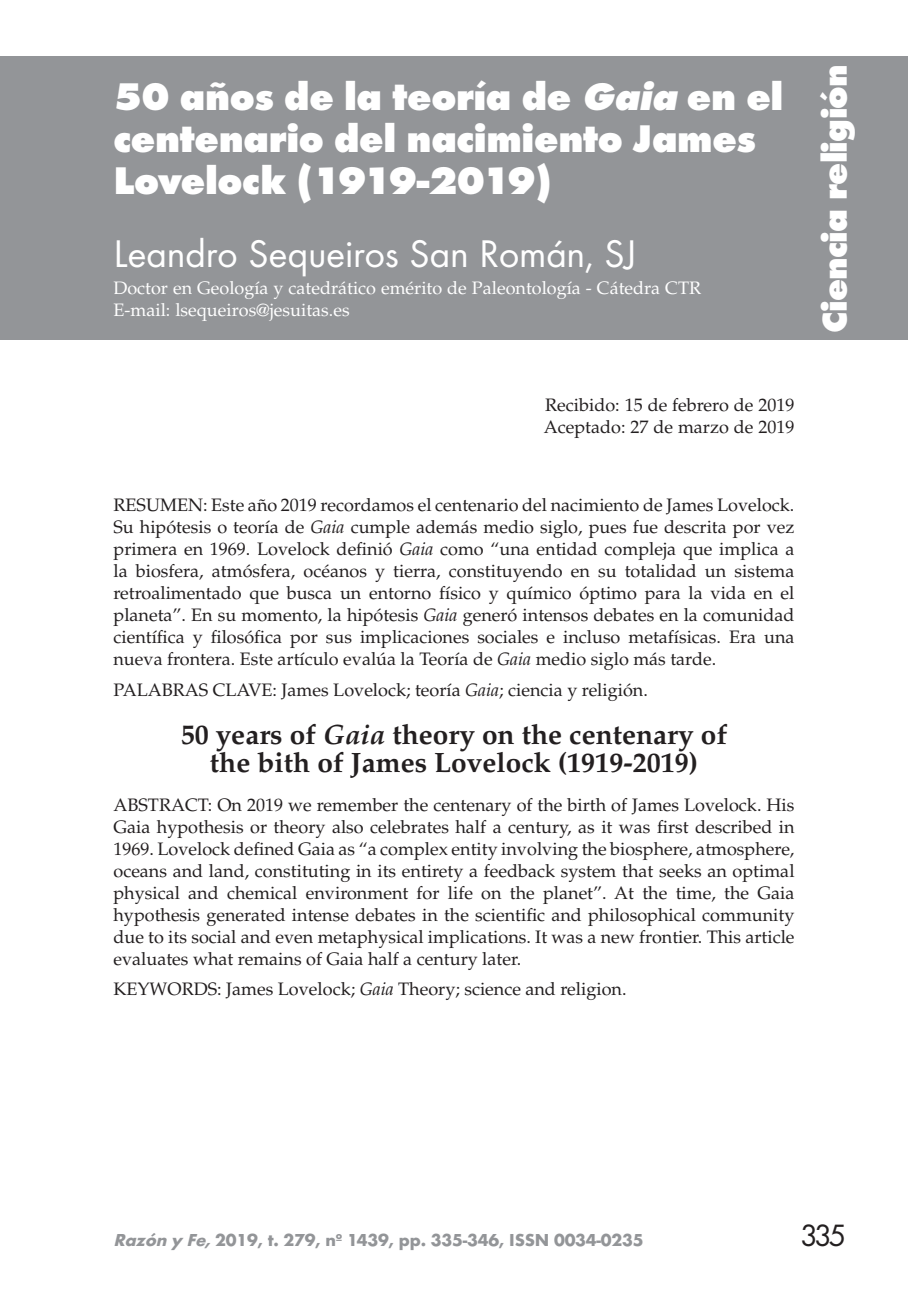
<style>
.page{position:relative;width:908px;height:1304px;background:#fff}
.page>*{position:absolute;margin:0;border:0;box-sizing:border-box;transform-origin:0 0}
.t1{font:800 40px/42px "Futura T";letter-spacing:-.01em;color:#fff}
.t2{font:40px "Futura T";letter-spacing:-.01em;color:#fff}
.t3{font:800 36px "Futura T";letter-spacing:-.02em;color:#fff}
.t4{font:32px "Futura T";color:#231f20}
.t5{font:700 28px/28px "Palatino";color:#231f20;text-align:center}
.t6{font:18px/22px "Palatino";color:#231f20;text-align:justify}
.t7{font:18px/22px "Palatino";color:#fff}
.t8{font:700 18px "Futura T";letter-spacing:-.01em;color:#939598}
.s1{font-style:italic}
</style>
<div class="page">
<div style="left:0;top:57px;width:907px;height:283px;background:#939598"></div>
<p class="t1" style="left:113px;top:76px;width:671px">50 años de la teoría de <span class="s1">Gaia</span> en el centenario del nacimiento James<br>Lovelock (1919-2019)</p>
<p class="t2" style="left:113px;top:230px;width:524px">Leandro Sequeiros San Román, SJ</p>
<p class="t7" style="left:113px;top:278px;width:589px">Doctor en Geología y catedrático emérito de Paleontología - Cátedra CTR<br>E-mail: lsequeiros@jesuitas.es</p>
<p class="t3" style="left:812px;top:333px;width:270px;rotate:-90deg">Ciencia religión</p>
<p class="t6" style="left:543px;top:394px;width:252px">Recibido: 15 de febrero de 2019<br>Aceptado: 27 de marzo de 2019</p>
<p class="t6" style="left:113px;top:495px;width:682px">RESUMEN: Este año 2019 recordamos el centenario del nacimiento de James Lovelock.<br>Su hipótesis o teoría de <span class="s1">Gaia</span> cumple además medio siglo, pues fue descrita por vez primera en 1969. Lovelock definió <span class="s1">Gaia</span> como “una entidad compleja que implica a la biosfera, atmósfera, océanos y tierra, constituyendo en su totalidad un sistema retroalimentado que busca un entorno físico y químico óptimo para la vida en el planeta”. En su momento, la hipótesis <span class="s1">Gaia</span> generó intensos debates en la comunidad científica y filosófica por sus implicaciones sociales e incluso metafísicas. Era una nueva frontera. Este artículo evalúa la Teoría de <span class="s1">Gaia</span> medio siglo más tarde.</p>
<p class="t6" style="left:113px;top:679px;width:535px">PALABRAS CLAVE: James Lovelock; teoría <span class="s1">Gaia</span>; ciencia y religión.</p>
<p class="t5" style="left:181px;top:721px;width:548px">50 years of <span class="s1">Gaia</span> theory on the centenary of the bith of James Lovelock (1919-2019)</p>
<p class="t6" style="left:113px;top:794px;width:682px">ABSTRACT: On 2019 we remember the centenary of the birth of James Lovelock. His Gaia hypothesis or theory also celebrates half a century, as it was first described in 1969. Lovelock defined Gaia as “a complex entity involving the biosphere, atmosphere, oceans and land, constituting in its entirety a feedback system that seeks an optimal physical and chemical environment for life on the planet”. At the time, the Gaia hypothesis generated intense debates in the scientific and philosophical community due to its social and even metaphysical implications. It was a new frontier. This article evaluates what remains of Gaia half a century later.</p>
<p class="t6" style="left:113px;top:978px;width:514px">KEYWORDS: James Lovelock; <span class="s1">Gaia</span> Theory; science and religion.</p>
<p class="t8" style="left:113px;top:1230px;width:531px"><span class="s1">Razón y Fe,</span>2019, t. 279, nº 1439, pp. 335-346, ISSN 0034-0235</p>
<p class="t4" style="left:799px;top:1217px;width:48px">335</p>
</div>
